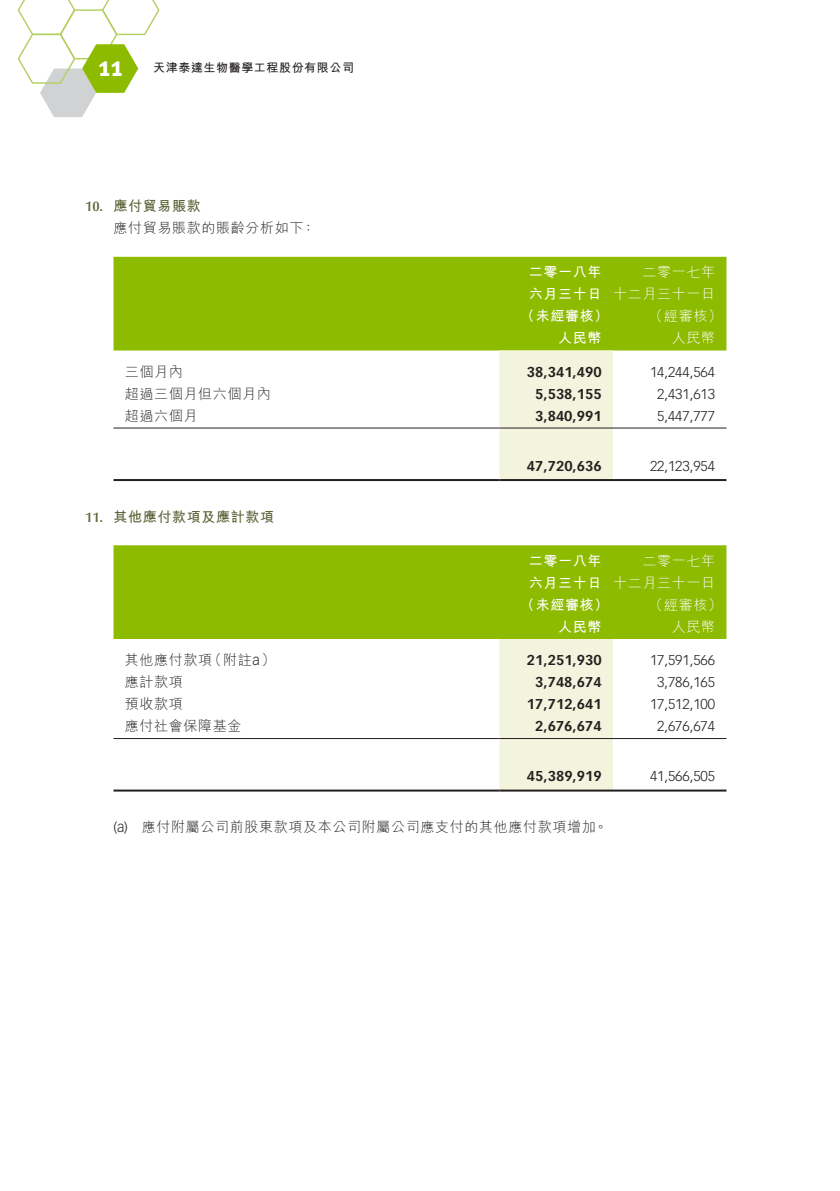
<style>
.page{position:relative;width:840px;height:1191px;background:#fff}
.page>*{position:absolute;margin:0;border:0;box-sizing:border-box;transform-origin:0 0}
.t1{font:700 28px "Meta";color:#fff}
.Notes{font:300 14px "M Hei HK";letter-spacing:.045em;color:#231f20}
.Notes-2{font:300 14px "Vectora LT Std";letter-spacing:-.005em;color:#231f20}
.Notes-3{font:700 14px "Vectora LT Std";color:#231f20}
.Notes-4{font:300 14px "M Hei HK";letter-spacing:.045em;color:#fff}
.Notes-5{font:700 14px "M Hei HK";letter-spacing:.05em;color:#fff}
.Notes_HD1{font:700 14px "M Hei HK";letter-spacing:.045em;color:#5b6236}
.Notes_HD1-2{font:600 14px "Optima LT Std";color:#5b6236}
.t2{font:700 12px "M Hei HK";letter-spacing:.05em;color:#231f20}
.s1{font-family:"Vectora LT Std"}
</style>
<div class="page">
<svg style="left:17px;top:0;width:143px;height:117px"></svg>
<div style="left:113px;top:257px;width:613px;height:93px;background:#8dbb00"></div>
<div style="left:499px;top:350px;width:113px;height:129px;background:#f2f4dd"></div>
<hr style="left:113px;top:427px;width:386px;height:1px;background:#231f20">
<hr style="left:499px;top:427px;width:113px;height:1px;background:#231f20">
<hr style="left:612px;top:427px;width:114px;height:1px;background:#231f20">
<hr style="left:113px;top:479px;width:386px;height:2px;background:#231f20">
<hr style="left:499px;top:479px;width:113px;height:2px;background:#231f20">
<hr style="left:612px;top:479px;width:114px;height:2px;background:#231f20">
<div style="left:113px;top:545px;width:613px;height:94px;background:#8dbb00"></div>
<div style="left:499px;top:639px;width:113px;height:150px;background:#f2f4dd"></div>
<hr style="left:113px;top:738px;width:386px;height:1px;background:#231f20">
<hr style="left:499px;top:738px;width:113px;height:1px;background:#231f20">
<hr style="left:612px;top:738px;width:114px;height:1px;background:#231f20">
<hr style="left:113px;top:789px;width:386px;height:2px;background:#231f20">
<hr style="left:499px;top:789px;width:113px;height:2px;background:#231f20">
<hr style="left:612px;top:789px;width:114px;height:2px;background:#231f20">
<h1 class="t1" style="left:98px;top:49px;width:26px">11</h1>
<p class="t2" style="left:153px;top:59px;width:202px">天津泰達生物醫學工程股份有限公司</p>
<p class="Notes_HD1-2" style="left:85px;top:198px;width:20px">10.</p>
<p class="Notes_HD1" style="left:113px;top:196px;width:89px">應付貿易賬款</p>
<p class="Notes" style="left:113px;top:221px;width:203px">應付貿易賬款的賬齡分析如下：</p>
<p class="Notes" style="left:125px;top:364px;width:59px">三個月內</p>
<p class="Notes" style="left:125px;top:386px;width:147px">超過三個月但六個月內</p>
<p class="Notes" style="left:125px;top:408px;width:74px">超過六個月</p>
<p class="Notes_HD1-2" style="left:85px;top:508px;width:20px">11.</p>
<p class="Notes_HD1" style="left:113px;top:506px;width:162px">其他應付款項及應計款項</p>
<p class="Notes" style="left:125px;top:653px;width:89px">其他應付款項</p>
<p class="Notes" style="left:208px;top:653px;width:69px">（附註<span class="s1">a</span>(</p>
<p class="Notes" style="left:125px;top:675px;width:59px">應計款項</p>
<p class="Notes" style="left:125px;top:697px;width:59px">預收款項</p>
<p class="Notes" style="left:125px;top:719px;width:118px">應付社會保障基金</p>
<p class="Notes-5" style="left:528px;top:262px;width:74px">二零一八年</p>
<p class="Notes-4" style="left:642px;top:265px;width:74px">二零一七年</p>
<p class="Notes-5" style="left:528px;top:284px;width:74px">六月三十日</p>
<p class="Notes-4" style="left:612px;top:287px;width:103px">十二月三十一日</p>
<p class="Notes-5" style="left:520px;top:306px;width:90px">（未經審核）</p>
<p class="Notes-4" style="left:648px;top:309px;width:75px">（經審核(</p>
<p class="Notes-5" style="left:558px;top:328px;width:45px">人民幣</p>
<p class="Notes-4" style="left:671px;top:331px;width:45px">人民幣</p>
<p class="Notes-3" style="left:526px;top:363px;width:76px">38,341,490</p>
<p class="Notes-2" style="left:649px;top:364px;width:67px">14,244,564</p>
<p class="Notes-3" style="left:535px;top:385px;width:68px">5,538,155</p>
<p class="Notes-2" style="left:657px;top:386px;width:59px">2,431,613</p>
<p class="Notes-3" style="left:535px;top:407px;width:68px">3,840,991</p>
<p class="Notes-2" style="left:657px;top:408px;width:59px">5,447,777</p>
<p class="Notes-3" style="left:526px;top:457px;width:76px">47,720,636</p>
<p class="Notes-2" style="left:649px;top:458px;width:67px">22,123,954</p>
<p class="Notes-5" style="left:528px;top:550px;width:74px">二零一八年</p>
<p class="Notes-4" style="left:642px;top:553px;width:74px">二零一七年</p>
<p class="Notes-5" style="left:528px;top:572px;width:74px">六月三十日</p>
<p class="Notes-4" style="left:612px;top:575px;width:103px">十二月三十一日</p>
<p class="Notes-5" style="left:520px;top:594px;width:90px">（未經審核）</p>
<p class="Notes-4" style="left:648px;top:597px;width:75px">（經審核(</p>
<p class="Notes-5" style="left:558px;top:616px;width:45px">人民幣</p>
<p class="Notes-4" style="left:671px;top:619px;width:45px">人民幣</p>
<p class="Notes-3" style="left:526px;top:652px;width:76px">21,251,930</p>
<p class="Notes-2" style="left:649px;top:652px;width:67px">17,591,566</p>
<p class="Notes-3" style="left:535px;top:674px;width:68px">3,748,674</p>
<p class="Notes-2" style="left:657px;top:674px;width:59px">3,786,165</p>
<p class="Notes-3" style="left:526px;top:696px;width:76px">17,712,641</p>
<p class="Notes-2" style="left:649px;top:696px;width:67px">17,512,100</p>
<p class="Notes-3" style="left:535px;top:718px;width:68px">2,676,674</p>
<p class="Notes-2" style="left:657px;top:718px;width:59px">2,676,674</p>
<p class="Notes-2" style="left:113px;top:819px;width:16px">a( )</p>
<p class="Notes-3" style="left:526px;top:768px;width:76px">45,389,919</p>
<p class="Notes" style="left:142px;top:819px;width:467px">應付附屬公司前股東款項及本公司附屬公司應支付的其他應付款項增加。</p>
<p class="Notes-2" style="left:649px;top:768px;width:67px">41,566,505</p>
</div>
